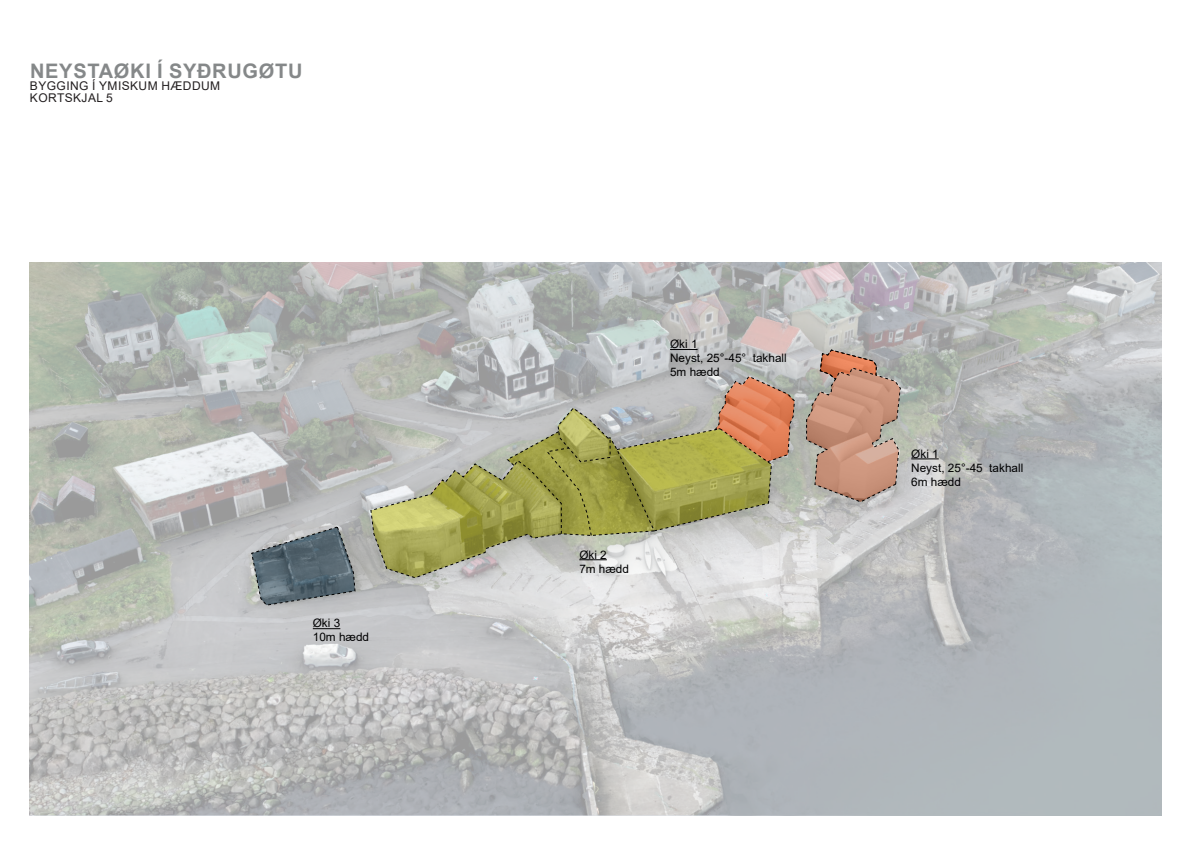
<style>
.page{position:relative;width:1191px;height:842px;background:#fff}
.page>*{position:absolute;margin:0;border:0;box-sizing:border-box;transform-origin:0 0}
.t1{font:700 20px "Arial";letter-spacing:.035em;color:#858889}
.t2{font:12px/12px "Arial";letter-spacing:.035em;color:#231f20}
.t3{font:11.7px/14px "Arial";color:#000001}
</style>
<div class="page">
<img style="left:30px;top:263px;width:1131px;height:553px">
<svg style="left:250px;top:526px;width:106px;height:80px;background:#778289"></svg>
<svg style="left:313px;top:628px;width:27px;height:1px"></svg>
<svg style="left:911px;top:458px;width:27px;height:1px"></svg>
<svg style="left:805px;top:349px;width:96px;height:154px;background:#c19a88"></svg>
<svg style="left:670px;top:349px;width:27px;height:1px"></svg>
<svg style="left:370px;top:430px;width:285px;height:149px;background:#b9ba98"></svg>
<svg style="left:513px;top:375px;width:282px;height:162px;background:#afa776"></svg>
<h1 class="t1" style="left:30px;top:57px;width:274px">NEYSTAØKI Í SYÐRUGØTU</h1>
<p class="t2" style="left:30px;top:80px;width:192px">BYGGING Í YMISKUM HÆDDUM<br>KORTSKJAL 5</p>
<p class="t3" style="left:313px;top:616px;width:58px">Øki 3<br>10m hædd</p>
<p class="t3" style="left:670px;top:337px;width:118px">Øki 1<br>Neyst, 25°-45° takhall<br>5m hædd</p>
<p class="t3" style="left:579px;top:547px;width:51px">Øki 2<br>7m hædd</p>
<p class="t3" style="left:911px;top:446px;width:114px">Øki 1<br>Neyst, 25°-45 takhall<br>6m hædd</p>
</div>
